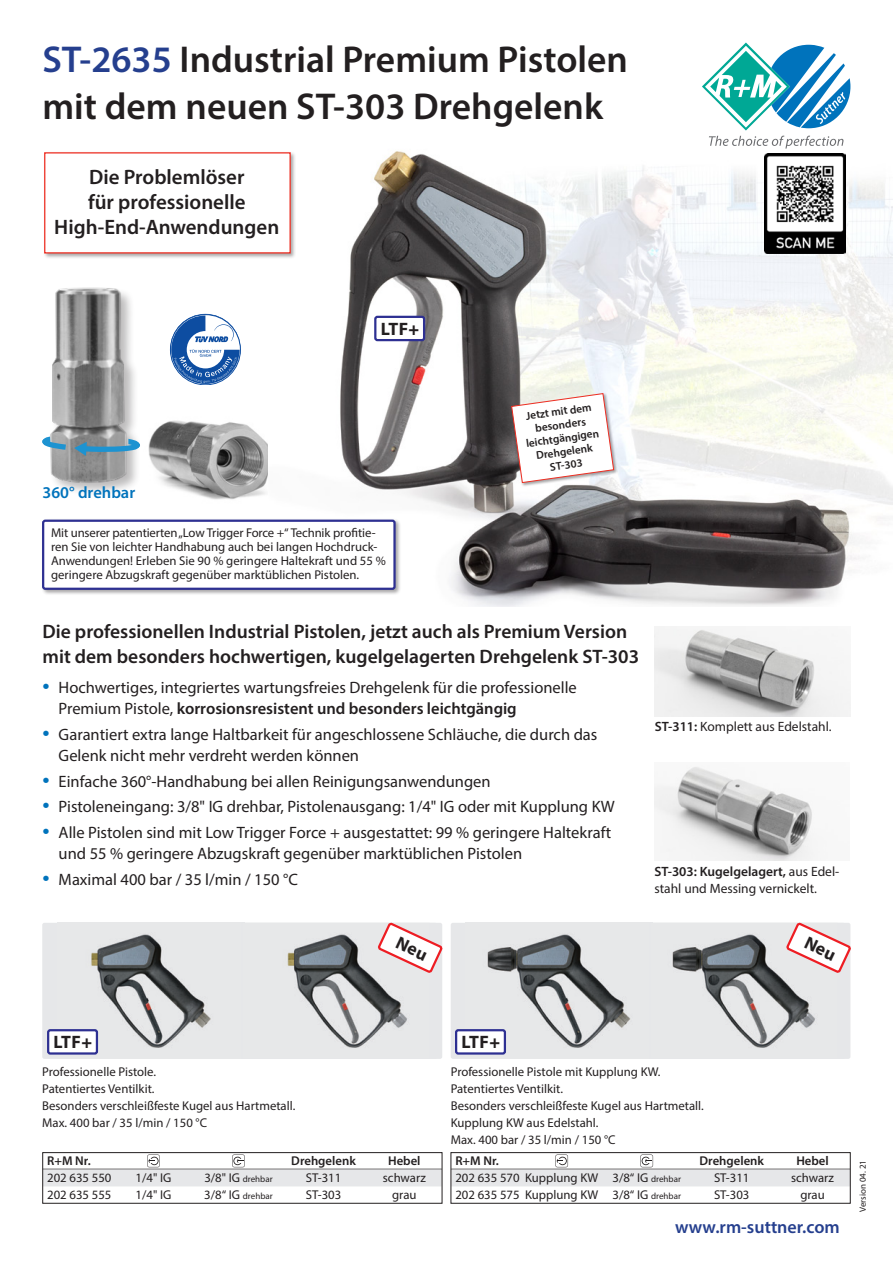
<style>
.page{position:relative;width:893px;height:1263px;background:#fff}
.page>*{position:absolute;margin:0;border:0;box-sizing:border-box;transform-origin:0 0}
.t1{font:600 37.5px/46.8px "Myriad Pro";color:#231f20}
.t2{font:600 20.85px/25px "Myriad Pro";color:#231f20;text-align:center}
.t3{font:600 19.5px/25.5px "Myriad Pro";color:#231f20}
.t4{font:600 18px "Myriad Pro";color:#253f8e}
.t5{font:700 18px "Myriad Pro";letter-spacing:-.03em;color:#231f20}
.t6{font:16.5px/21.3px "Myriad Pro";color:#231f20}
.t7{font:600 16.5px "Myriad Pro";color:#0073bc}
.t8{font:13.5px/17px "Myriad Pro";color:#231f20}
.t9{font:12.75px/17px "Myriad Pro";color:#231f20}
.t10{font:600 12.75px "Myriad Pro";color:#231f20}
.t11{font:600 11.25px/13.5px "Myriad Pro";color:#231f20;text-align:center}
.t12{font:9px "Myriad Pro";color:#231f20}
.s1{color:#253f8e}
.s2{font-weight:900}
.s3{font-size:25.5px;color:#0073bc}
.s4{font-weight:600}
.s5{font-size:12.75px}
.s6{font-size:9px}
</style>
<div class="page">
<img style="left:196px;top:151px;width:697px;height:455px">
<div style="left:43px;top:151px;width:254px;height:109px;background:#231f20;opacity:.4"></div>
<div style="left:44px;top:152px;width:247px;height:102px;background:#fff;border:1px solid #ee2e22"></div>
<div style="left:41px;top:518px;width:361px;height:78px;background:#231f20;opacity:.4"></div>
<div style="left:43px;top:521px;width:351px;height:68px;background:#fff;border-radius:2px"></div>
<div style="left:42px;top:520px;width:354px;height:70px;border:2px solid #2e3092;border-radius:2px"></div>
<img style="left:655px;top:626px;width:195px;height:90px">
<img style="left:654px;top:767px;width:161px;height:93px">
<img style="left:163px;top:407px;width:104px;height:106px">
<img style="left:48px;top:287px;width:115px;height:205px">
<div style="left:42px;top:923px;width:400px;height:136px;background:#e6e7e9;border-radius:2px"></div>
<img style="left:57px;top:934px;width:154px;height:121px">
<img style="left:287px;top:934px;width:120px;height:114px">
<div style="left:451px;top:923px;width:399px;height:136px;background:#e6e7e9;border-radius:2px"></div>
<img style="left:466px;top:934px;width:164px;height:121px">
<img style="left:672px;top:934px;width:143px;height:114px">
<div style="left:48px;top:1030px;width:49px;height:23px;background:#fff;border-radius:2px"></div>
<div style="left:47px;top:1029px;width:51px;height:25px;border:2px solid #2e3092;border-radius:2px"></div>
<div style="left:456px;top:1030px;width:49px;height:23px;background:#fff;border-radius:2px"></div>
<div style="left:455px;top:1029px;width:51px;height:25px;border:2px solid #2e3092;border-radius:2px"></div>
<div style="left:375px;top:317px;width:49px;height:23px;background:#fff;border-radius:2px"></div>
<div style="left:374px;top:316px;width:51px;height:25px;border:2px solid #2e3092;border-radius:2px"></div>
<svg style="left:702px;top:43px;width:148px;height:106px"></svg>
<svg style="left:42px;top:437px;width:24px;height:13px"></svg>
<svg style="left:74px;top:439px;width:66px;height:17px"></svg>
<div style="left:511px;top:392px;width:107px;height:95px;background:#231f20;opacity:.4"></div>
<svg style="left:511px;top:392px;width:104px;height:92px"></svg>
<div style="left:43px;top:1169px;width:399px;height:17px;background:#e6e7e9"></div>
<svg style="left:147px;top:1154px;width:13px;height:13px"></svg>
<svg style="left:232px;top:1154px;width:13px;height:13px"></svg>
<div style="left:43px;top:1152px;width:399px;height:51px;border:1px solid #231f20"></div>
<div style="left:451px;top:1169px;width:399px;height:17px;background:#e6e7e9"></div>
<svg style="left:555px;top:1154px;width:13px;height:13px"></svg>
<svg style="left:640px;top:1154px;width:13px;height:13px"></svg>
<div style="left:451px;top:1152px;width:399px;height:51px;border:1px solid #231f20"></div>
<svg style="left:171px;top:315px;width:69px;height:69px"></svg>
<img style="left:765px;top:153px;width:80px;height:101px">
<svg style="left:376px;top:922px;width:67px;height:53px"></svg>
<svg style="left:784px;top:922px;width:67px;height:53px"></svg>
<h1 class="t1" style="left:43px;top:35px;width:587px"><span class="s1">ST-2635</span> Industrial Premium Pistolen mit dem neuen ST-303 Drehgelenk</h1>
<h2 class="t2" style="left:54px;top:164px;width:226px">Die Problemlöser<br>für professionelle<br>High-End-Anwendungen</h2>
<h3 class="t5" style="left:381px;top:317px;width:40px">LTF<span class="s2">+</span></h3>
<p class="t7" style="left:43px;top:481px;width:94px">360° drehbar</p>
<p class="t9" style="left:51px;top:525px;width:336px;line-height:14.2px">Mit unserer patentierten „Low Trigger Force +“ Technik profitie&shy;ren Sie von leichter Handhabung auch bei langen Hochdruck-Anwendungen! Erleben Sie 90 % geringere Haltekraft und 55 % geringere Abzugskraft gegenüber marktüblichen Pistolen.</p>
<p class="t11" style="left:521px;top:410px;width:75px;rotate:-8deg">Jetzt mit dem besonders leichtgängigen<br>Drehgelenk<br>ST-303</p>
<h3 class="t3" style="left:43px;top:618px;width:598px">Die professionellen Industrial Pistolen, jetzt auch als Premium Version mit dem besonders hochwertigen, kugelgelagerten Drehgelenk ST-303</h3>
<p class="t6" style="left:59px;top:677px;width:520px;text-indent:-16px"><span class="s3">•</span> Hochwertiges, integriertes wartungsfreies Drehgelenk für die professionelle<br>Premium Pistole, <span class="s4">korrosionsresistent und besonders leichtgängig</span></p>
<p class="t6" style="left:59px;top:723px;width:540px;text-indent:-16px"><span class="s3">•</span> Garantiert extra lange Haltbarkeit für angeschlossene Schläuche, die durch das<br>Gelenk nicht mehr verdreht werden können</p>
<p class="t6" style="left:43px;top:770px;width:450px"><span class="s3">•</span> Einfache 360°-Handhabung bei allen Reinigungsanwendungen</p>
<p class="t6" style="left:43px;top:796px;width:574px"><span class="s3">•</span> Pistoleneingang: 3/8" IG drehbar, Pistolenausgang: 1/4" IG oder mit Kupplung KW</p>
<p class="t6" style="left:59px;top:821px;width:554px;text-indent:-16px"><span class="s3">•</span> Alle Pistolen sind mit Low Trigger Force + ausgestattet: 99 % geringere Haltekraft und 55 % geringere Abzugskraft gegenüber marktüblichen Pistolen</p>
<p class="t6" style="left:43px;top:868px;width:257px"><span class="s3">•</span> Maximal 400 bar / 35 l/min / 150 °C</p>
<p class="t8" style="left:655px;top:718px;width:178px"><span class="s4">ST-311:</span> Komplett aus Edelstahl.</p>
<p class="t8" style="left:654px;top:863px;width:186px"><span class="s4">ST-303: Kugelgelagert,</span> aus Edel&shy;stahl und Messing vernickelt.</p>
<h3 class="t5" style="left:54px;top:1030px;width:40px">LTF<span class="s2">+</span></h3>
<h3 class="t5" style="left:462px;top:1030px;width:40px">LTF<span class="s2">+</span></h3>
<p class="t9" style="left:42px;top:1063px;width:255px">Professionelle Pistole.<br>Patentiertes Ventilkit.<br>Besonders verschleißfeste Kugel aus Hartmetall.<br>Max. 400 bar / 35 l/min / 150 °C</p>
<p class="t9" style="left:451px;top:1063px;width:255px">Professionelle Pistole mit Kupplung KW.<br>Patentiertes Ventilkit.<br>Besonders verschleißfeste Kugel aus Hartmetall.<br>Kupplung KW aus Edelstahl.<br>Max. 400 bar / 35 l/min / 150 °C</p>
<p class="t10" style="left:47px;top:1153px;width:45px">R+M Nr.</p>
<p class="t10" style="left:291px;top:1153px;width:66px">Drehgelenk</p>
<p class="t10" style="left:388px;top:1153px;width:34px">Hebel</p>
<p class="t9" style="left:47px;top:1169px;width:66px">202 635 550</p>
<p class="t9" style="left:136px;top:1169px;width:37px">1/4" IG</p>
<p class="t12" style="left:204px;top:1173px;width:70px"><span class="s5">3/8" IG</span> drehbar</p>
<p class="t9" style="left:306px;top:1169px;width:37px">ST-311</p>
<p class="t9" style="left:383px;top:1169px;width:44px">schwarz</p>
<p class="t9" style="left:47px;top:1186px;width:66px">202 635 555</p>
<p class="t9" style="left:136px;top:1186px;width:37px">1/4" IG</p>
<p class="t12" style="left:204px;top:1190px;width:70px"><span class="s5">3/8“ IG</span> drehbar</p>
<p class="t9" style="left:306px;top:1186px;width:37px">ST-303</p>
<p class="t9" style="left:392px;top:1186px;width:26px">grau</p>
<p class="t10" style="left:455px;top:1153px;width:45px">R+M Nr.</p>
<p class="t10" style="left:699px;top:1153px;width:66px">Drehgelenk</p>
<p class="t10" style="left:796px;top:1153px;width:34px">Hebel</p>
<p class="t9" style="left:455px;top:1169px;width:227px">202 635 570 Kupplung KW 3/8“ IG <span class="s6">drehbar</span></p>
<p class="t9" style="left:714px;top:1169px;width:37px">ST-311</p>
<p class="t9" style="left:791px;top:1169px;width:44px">schwarz</p>
<p class="t9" style="left:455px;top:1186px;width:227px">202 635 575 Kupplung KW 3/8“ IG <span class="s6">drehbar</span></p>
<p class="t9" style="left:714px;top:1186px;width:37px">ST-303</p>
<p class="t9" style="left:800px;top:1186px;width:26px">grau</p>
<h3 class="t4" style="left:675px;top:1215px;width:166px">www.rm-suttner.com</h3>
<p class="t12" style="left:857px;top:1212px;width:53px;rotate:-90deg">Version 04. 21</p>
</div>
